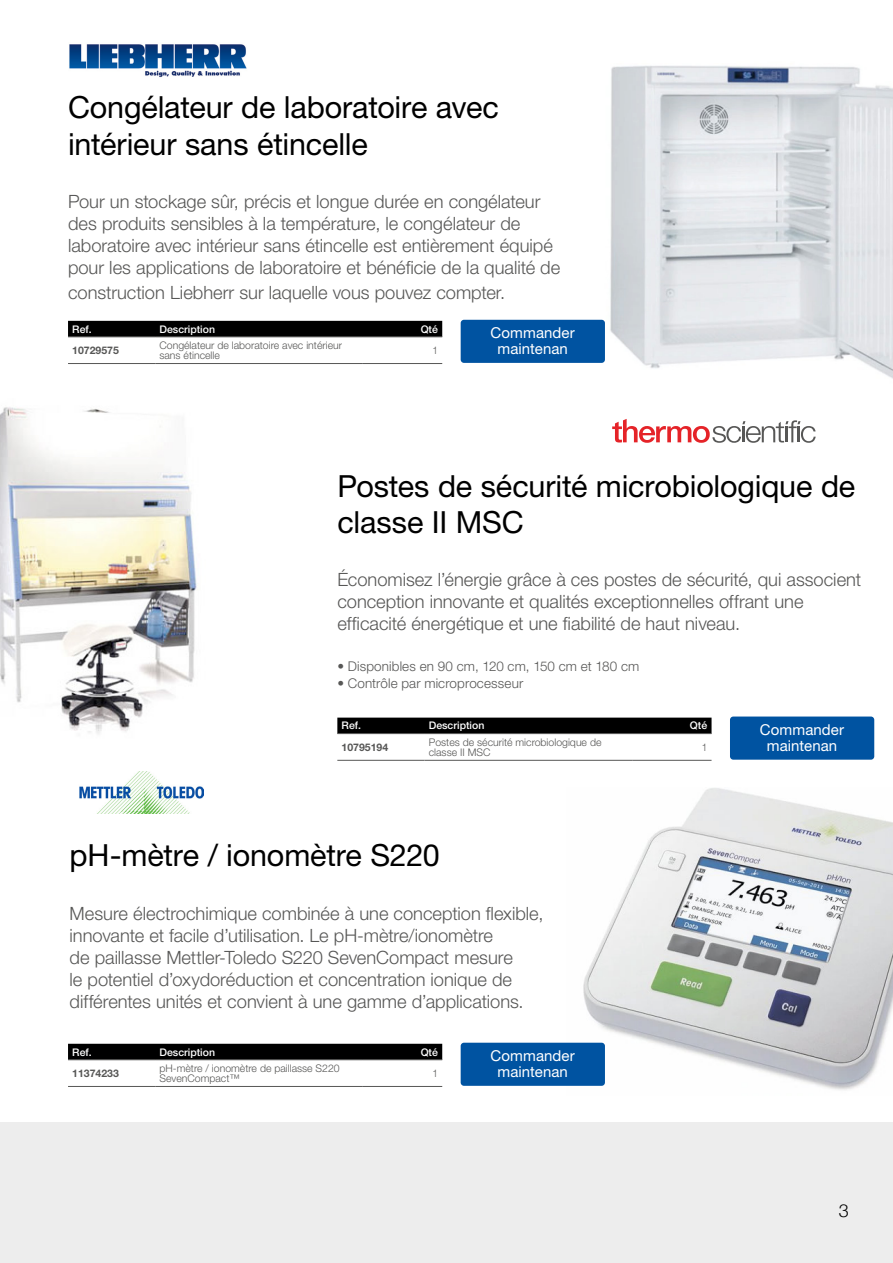
<style>
.page{position:relative;width:893px;height:1263px;background:#fff}
.page>*{position:absolute;margin:0;border:0;box-sizing:border-box;transform-origin:0 0}
.Headline{font:30.45px/36.6px "Helvetica Neue LT Std";letter-spacing:-.005em;color:#000}
.Headline-2{font:300 18.3px/21.9px "Helvetica Neue LT Std";color:#575756}
.t1{font:300 18px "Helvetica Neue";color:#000}
.Headline-3{font:15px/16.5px "Helvetica Neue LT Std";letter-spacing:.005em;color:#fff;text-align:center}
.Headline-4{font:300 13.5px "Helvetica Neue LT Std";letter-spacing:.01em;color:#575756}
.TAB_ref{font:300 10.5px/10.5px "Helvetica Neue LT Std";color:#575756}
.TAB_entete{font:500 10.5px "Helvetica Neue LT Std";color:#fff}
.TAB_ref-2{font:700 10.5px "Helvetica Neue LT Std";color:#575756}
.TAB_texte{font:300 10.5px "Helvetica Neue LT Std";color:#575756;scale:.95 1}
.s1{font-weight:100}
</style>
<div class="page">
<img style="left:0;top:407px;width:198px;height:327px">
<img style="left:597px;top:66px;width:296px;height:313px">
<img style="left:69px;top:44px;width:178px;height:34px">
<svg style="left:612px;top:419px;width:204px;height:24px"></svg>
<img style="left:566px;top:788px;width:327px;height:302px">
<img style="left:79px;top:772px;width:125px;height:42px">
<div style="left:0;top:1123px;width:893px;height:140px;background:#ededed"></div>
<div style="left:68px;top:321px;width:374px;height:16px;background:#000"></div>
<hr style="left:68px;top:337px;width:87px;height:1px;background:#575756">
<hr style="left:363px;top:337px;width:79px;height:1px;background:#575756">
<hr style="left:155px;top:337px;width:208px;height:1px;background:#575756">
<hr style="left:68px;top:363px;width:87px;height:1px;background:#575756">
<hr style="left:363px;top:363px;width:79px;height:1px;background:#575756">
<hr style="left:155px;top:363px;width:208px;height:1px;background:#575756">
<div style="left:461px;top:320px;width:144px;height:43px;background:#0053a1;border-radius:3px"></div>
<div style="left:337px;top:718px;width:374px;height:15px;background:#000"></div>
<hr style="left:337px;top:733px;width:87px;height:1px;background:#575756">
<hr style="left:632px;top:733px;width:79px;height:1px;background:#575756">
<hr style="left:424px;top:733px;width:208px;height:1px;background:#575756">
<hr style="left:337px;top:760px;width:87px;height:1px;background:#575756">
<hr style="left:632px;top:760px;width:79px;height:1px;background:#575756">
<hr style="left:424px;top:760px;width:208px;height:1px;background:#575756">
<div style="left:730px;top:716px;width:144px;height:44px;background:#0053a1;border-radius:3px"></div>
<div style="left:68px;top:1044px;width:374px;height:15px;background:#000"></div>
<hr style="left:68px;top:1059px;width:87px;height:1px;background:#575756">
<hr style="left:363px;top:1059px;width:79px;height:1px;background:#575756">
<hr style="left:155px;top:1059px;width:208px;height:1px;background:#575756">
<hr style="left:68px;top:1086px;width:87px;height:1px;background:#575756">
<hr style="left:363px;top:1086px;width:79px;height:1px;background:#575756">
<hr style="left:155px;top:1086px;width:208px;height:1px;background:#575756">
<div style="left:461px;top:1043px;width:144px;height:43px;background:#0053a1;border-radius:3px"></div>
<p class="Headline" style="left:68px;top:89px;width:432px">Congélateur de laboratoire avec intérieur sans étincelle</p>
<p class="Headline-2" style="left:68px;top:190px;width:494px">Pour un stockage sûr, précis et longue durée en congélateur des produits sensibles à la température, le congélateur de laboratoire avec intérieur sans étincelle est entièrement équipé pour les applications de laboratoire et bénéficie de la qualité de</p>
<p class="Headline-2" style="left:68px;top:281px;width:439px">construction Liebherr sur laquelle vous pouvez compter.</p>
<p class="TAB_entete" style="left:72px;top:323px;width:21px">Ref.</p>
<p class="TAB_entete" style="left:159px;top:323px;width:57px">Description</p>
<p class="TAB_entete" style="left:421px;top:323px;width:19px">Qté</p>
<p class="TAB_ref-2" style="left:72px;top:344px;width:48px">10729575</p>
<p class="TAB_ref" style="left:159px;top:340px;width:184px">Congélateur de laboratoire avec intérieur sans étincelle</p>
<p class="TAB_texte" style="left:432px;top:344px;width:7px">1</p>
<p class="Headline-3" style="left:491px;top:324px;width:86px">Commander maintenan</p>
<p class="Headline" style="left:337px;top:467px;width:519px">Postes de sécurité microbiologique de classe II MSC</p>
<p class="Headline-2" style="left:337px;top:569px;width:525px">Économisez l’énergie grâce à ces postes de sécurité, qui associent conception innovante et qualités exceptionnelles offrant une efficacité énergétique et une fiabilité de haut niveau.</p>
<p class="Headline-4" style="left:337px;top:658px;width:304px"><span class="s1">•</span> Disponibles en 90 cm, 120 cm, 150 cm et 180 cm</p>
<p class="Headline-4" style="left:337px;top:674px;width:187px"><span class="s1">•</span> Contrôle par microprocesseur</p>
<p class="TAB_entete" style="left:342px;top:719px;width:21px">Ref.</p>
<p class="TAB_entete" style="left:429px;top:719px;width:57px">Description</p>
<p class="TAB_entete" style="left:690px;top:719px;width:19px">Qté</p>
<p class="TAB_ref-2" style="left:342px;top:740px;width:48px">10795194</p>
<p class="TAB_ref" style="left:429px;top:736px;width:174px">Postes de sécurité microbiologique de classe II MSC</p>
<p class="TAB_texte" style="left:702px;top:741px;width:7px">1</p>
<p class="Headline" style="left:70px;top:837px;width:372px">pH-mètre / ionomètre S220</p>
<p class="Headline-2" style="left:70px;top:902px;width:475px">Mesure électrochimique combinée à une conception flexible, innovante et facile d’utilisation. Le pH-mètre/ionomètre<br>de paillasse Mettler-Toledo S220 SevenCompact mesure<br>le potentiel d’oxydoréduction et concentration ionique de différentes unités et convient à une gamme d’applications.</p>
<p class="TAB_entete" style="left:72px;top:1045px;width:21px">Ref.</p>
<p class="TAB_entete" style="left:159px;top:1045px;width:57px">Description</p>
<p class="TAB_entete" style="left:421px;top:1045px;width:19px">Qté</p>
<p class="TAB_ref-2" style="left:72px;top:1067px;width:48px">11374233</p>
<p class="TAB_ref" style="left:159px;top:1062px;width:182px">pH-mètre / ionomètre de paillasse S220<br>SevenCompact™</p>
<p class="TAB_texte" style="left:432px;top:1067px;width:7px">1</p>
<p class="Headline-3" style="left:491px;top:1047px;width:86px">Commander maintenan</p>
<p class="Headline-3" style="left:760px;top:721px;width:86px">Commander maintenan</p>
<p class="t1" style="left:839px;top:1196px;width:12px">3</p>
</div>
